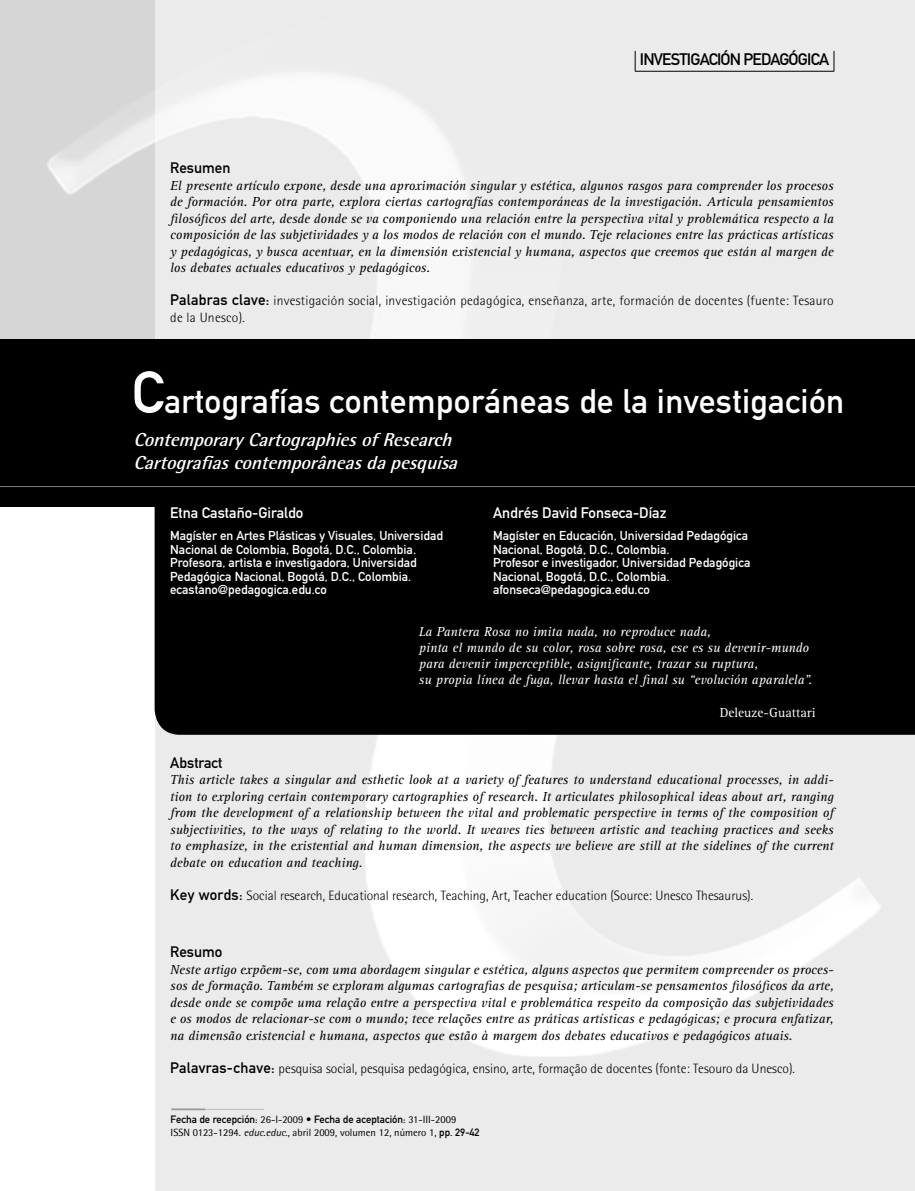
<style>
.page{position:relative;width:915px;height:1191px;background:#fff}
.page>*{position:absolute;margin:0;border:0;box-sizing:border-box;transform-origin:0 0}
.t1{font:33.6px "DIN Mittelschrift";letter-spacing:.01em;color:#fff}
.t2{font:italic 700 18.75px/22.5px "Rotis Semi Sans";color:#fff}
.t3{font:16.5px "DIN Mittelschrift";letter-spacing:-.045em;color:#000}
.t4{font:15px "DIN Mittelschrift";color:#fff}
.t5{font:15px "DIN Mittelschrift";color:#000}
.t6{font:italic 13.5px/16.5px "Rotis Serif";color:#000;text-align:justify}
.t7{font:italic 13.5px/16.2px "Rotis Serif";color:#fff}
.t8{font:300 13.5px "Rotis Semi Sans";color:#000}
.t9{font:300 13.5px/16.5px "Rotis Semi Sans";letter-spacing:.02em;color:#000}
.t10{font:13.5px "Rotis Serif";color:#fff}
.t11{font:12.75px/13.5px "DIN Mittelschrift";color:#fff}
.t12{font:10.5px "Rotis Semi Sans";color:#000}
.t13{font:10.5px "DIN Mittelschrift";color:#000}
.s1{font-family:"DIN Mittelschrift";font-weight:400;font-size:15px}
.s2{font-size:57.9px}
.s3{font-family:"Rotis Semi Sans"}
.s4{font-style:italic}
.s5{font-family:"DIN Mittelschrift"}
</style>
<div class="page">
<div style="left:155px;top:0;width:759px;height:1191px;background:#ebebeb"></div>
<img style="left:155px;top:50px;width:726px;height:1061px">
<hr style="left:634px;top:71px;width:199px;height:1px;background:#000">
<svg style="left:634px;top:51px;width:1px;height:20px"></svg>
<svg style="left:833px;top:51px;width:1px;height:20px"></svg>
<hr style="left:172px;top:1109px;width:92px;height:1px;background:#000">
<hr style="left:171px;top:1108px;width:34px;height:2px;background:#000">
<div style="left:0;top:339px;width:914px;height:168px;background:#000"></div>
<div style="left:154px;top:507px;width:760px;height:228px;background:#000"></div>
<hr style="left:0;top:486px;width:914px;height:1px;background:#fff">
<p class="t3" style="left:639px;top:50px;width:191px">INVESTIGACIÓN PEDAGÓGICA</p>
<p class="t5" style="left:170px;top:159px;width:62px">Resumen</p>
<p class="t6" style="left:170px;top:177px;width:664px">El presente artículo expone, desde una aproximación singular y estética, algunos rasgos para comprender los procesos de formación. Por otra parte, explora ciertas cartografías contemporáneas de la investigación. Articula pensamientos filosóficos del arte, desde donde se va componiendo una relación entre la perspectiva vital y problemática respecto a la composición de las subjetividades y a los modos de relación con el mundo. Teje relaciones entre las prácticas artísticas y pedagógicas, y busca acentuar, en la dimensión existencial y humana, aspectos que creemos que están al margen de los debates actuales educativos y pedagógicos.</p>
<p class="t9" style="left:170px;top:292px;width:664px"><span class="s1">Palabras clave:</span> investigación social, investigación pedagógica, enseñanza, arte, formación de docentes (fuente: Tesauro de la Unesco).</p>
<h1 class="t1" style="left:131px;top:381px;width:714px"><span class="s2">C</span>artografías contemporáneas de la investigación</h1>
<h2 class="t2" style="left:133px;top:428px;width:331px">ContemporaryCartographiesofResearch<br>Cartografiascontemporâneasdapesquisa</h2>
<p class="t4" style="left:170px;top:504px;width:135px">Etna Castaño-Giraldo</p>
<p class="t11" style="left:170px;top:529px;width:274px">Magíster en Artes Plásticas y Visuales, Universidad Nacional de Colombia, Bogotá, D.C., Colombia.<br>Profesora, artista e investigadora, Universidad Pedagógica Nacional, Bogotá, D.C., Colombia. ecastano@pedagogica.edu.co</p>
<p class="t4" style="left:493px;top:504px;width:175px">Andrés David Fonseca-Díaz</p>
<p class="t11" style="left:493px;top:529px;width:259px">Magíster en Educación, Universidad Pedagógica Nacional, Bogotá, D.C., Colombia.<br>Profesor e investigador, Universidad Pedagógica Nacional, Bogotá, D.C., Colombia. afonseca@pedagogica.edu.co</p>
<p class="t7" style="left:418px;top:623px;width:394px">La Pantera Rosa no imita nada, no reproduce nada,<br>pinta el mundo de su color, rosa sobre rosa, ese es su devenir-mundo para devenir imperceptible, asignificante, trazar su ruptura,<br>su propia línea de fuga, llevar hasta el final su “evolución aparalela”.</p>
<p class="t10" style="left:719px;top:704px;width:97px">Deleuze-Guattari</p>
<p class="t5" style="left:170px;top:753px;width:54px">Abstract</p>
<p class="t6" style="left:170px;top:771px;width:664px">This article takes a singular and esthetic look at a variety of features to understand educational processes, in addi&shy;tion to exploring certain contemporary cartographies of research. It articulates philosophical ideas about art, ranging from the development of a relationship between the vital and problematic perspective in terms of the composition of subjectivities, to the ways of relating to the world. It weaves ties between artistic and teaching practices and seeks to emphasize, in the existential and human dimension, the aspects we believe are still at the sidelines of the current debate on education and teaching.</p>
<p class="t8" style="left:170px;top:887px;width:584px"><span class="s1">Key words:</span> Social research, Educational research, Teaching, Art, Teacher education (Source: Unesco Thesaurus).</p>
<p class="t5" style="left:170px;top:943px;width:54px">Resumo</p>
<p class="t6" style="left:170px;top:961px;width:664px">Neste artigo expõem-se, com uma abordagem singular e estética, alguns aspectos que permitem compreender os proces&shy;sos de formação. Também se exploram algumas cartografias de pesquisa; articulam-se pensamentos filosóficos da arte, desde onde se compõe uma relação entre a perspectiva vital e problemática respeito da composição das subjetividades e os modos de relacionar-se com o mundo; tece relações entre as práticas artísticas e pedagógicas; e procura enfatizar, na dimensão existencial e humana, aspectos que estão à margem dos debates educativos e pedagógicos atuais.</p>
<p class="t8" style="left:170px;top:1060px;width:626px"><span class="s1">Palavras-chave:</span> pesquisa social, pesquisa pedagógica, ensino, arte, formação de docentes (fonte: Tesouro da Unesco).</p>
<p class="t13" style="left:171px;top:1113px;width:287px">Fecha de recepción: <span class="s3">26-I-2009 •</span> Fecha de aceptación: <span class="s3">31-III-2009</span></p>
<p class="t12" style="left:171px;top:1126px;width:310px">ISSN 0123-1294. <span class="s4">educ.educ.</span>, abril 2009, volumen 12, número 1, <span class="s5">pp. 29-42</span></p>
</div>
